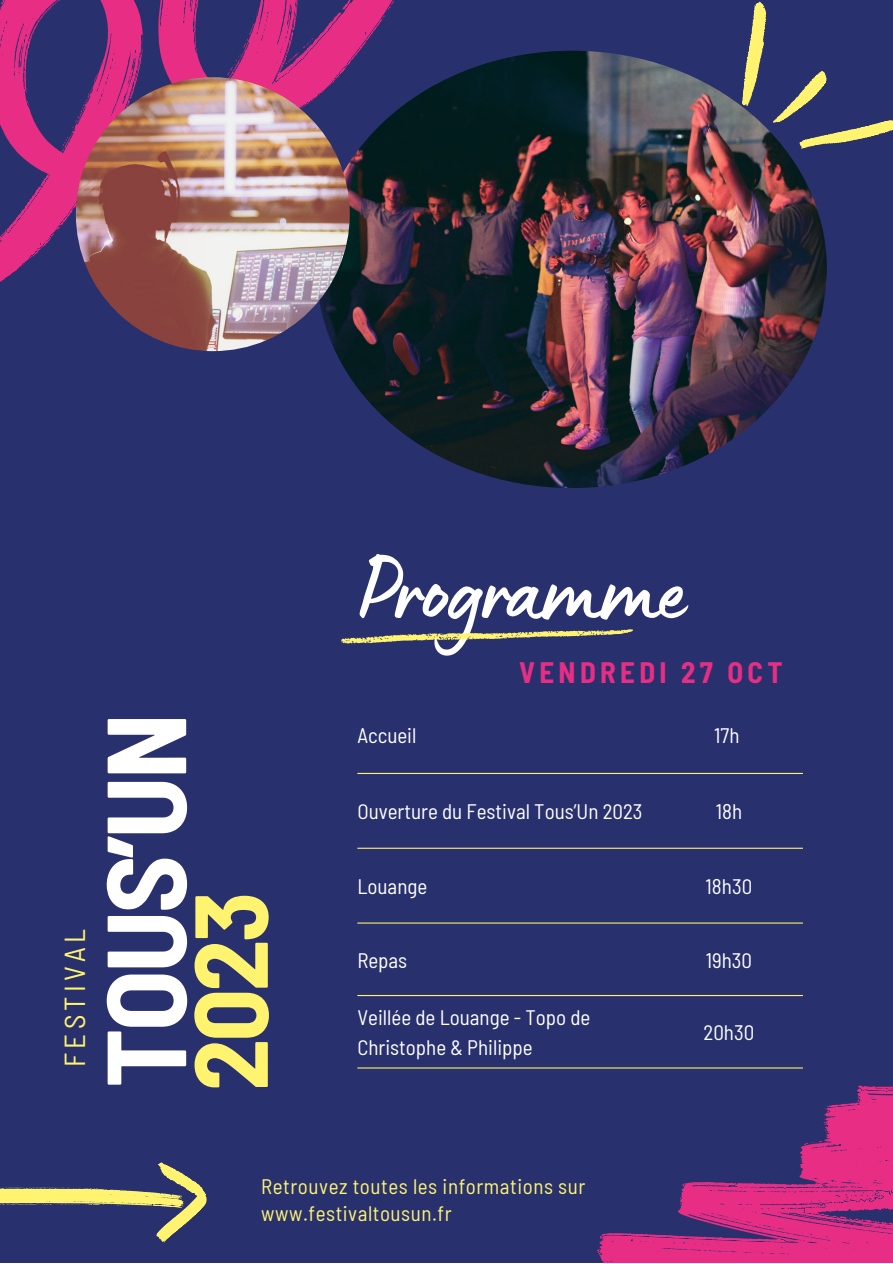
<style>
.page{position:relative;width:893px;height:1264px;background:#fff}
.page>*{position:absolute;margin:0;border:0;box-sizing:border-box;transform-origin:0 0}
.t1{font:700 semi-condensed 112.2px "Barlow";letter-spacing:-.025em;color:#fff}
.t2{font:700 semi-condensed 103.35px "Barlow";color:#fff370}
.t3{font:95.85px "Lumios Marker";letter-spacing:-.025em;color:#fff}
.t4{font:700 semi-condensed 28.95px "Barlow";letter-spacing:.15em;color:#e82d84}
.t5{font:semi-condensed 28.95px "Barlow";letter-spacing:.15em;color:#fff370}
.t6{font:semi-condensed 21px/29.2px "Barlow";color:#fff}
.t7{font:semi-condensed 21px/27px "Barlow";letter-spacing:.025em;color:#fff370}
</style>
<div class="page">
<div style="left:0;top:0;width:892px;height:1262px;background:#28316e"></div>
<hr style="left:357px;top:773px;width:445px;height:1px;background:#fff370">
<hr style="left:357px;top:847px;width:445px;height:1px;background:#fff370">
<hr style="left:357px;top:922px;width:445px;height:1px;background:#fff370">
<hr style="left:357px;top:994px;width:445px;height:2px;background:#fff370">
<hr style="left:357px;top:1067px;width:445px;height:1px;background:#fff370">
<svg style="left:0;top:0;width:407px;height:351px"></svg>
<svg style="left:580px;top:1067px;width:312px;height:195px"></svg>
<img style="left:317px;top:51px;width:509px;height:437px;border-radius:50%">
<img style="left:76px;top:77px;width:274px;height:274px;border-radius:50%">
<svg style="left:341px;top:629px;width:292px;height:15px"></svg>
<svg style="left:0;top:1162px;width:207px;height:81px"></svg>
<svg style="left:701px;top:1px;width:191px;height:187px"></svg>
<p class="t5" style="left:56px;top:1067px;width:140px;rotate:-90deg">FESTIVAL</p>
<p class="t1" style="left:74px;top:1087px;width:376px;rotate:-90deg">TOUS’UN</p>
<p class="t2" style="left:164px;top:1090px;width:200px;rotate:-90deg">2023</p>
<p class="t3" style="left:357px;top:558px;width:328px">Programme</p>
<p class="t4" style="left:519px;top:654px;width:265px">VENDREDI 27 OCT</p>
<p class="t6" style="left:357px;top:720px;width:61px">Accueil</p>
<p class="t6" style="left:714px;top:720px;width:27px">17h</p>
<p class="t6" style="left:357px;top:796px;width:287px">Ouverture du Festival Tous’Un 2023</p>
<p class="t6" style="left:715px;top:796px;width:28px">18h</p>
<p class="t6" style="left:357px;top:870px;width:71px">Louange</p>
<p class="t6" style="left:705px;top:870px;width:48px">18h30</p>
<p class="t6" style="left:357px;top:944px;width:51px">Repas</p>
<p class="t6" style="left:705px;top:944px;width:48px">19h30</p>
<p class="t6" style="left:357px;top:1002px;width:234px">Veillée de Louange - Topo de<br>Christophe &amp; Philippe</p>
<p class="t6" style="left:703px;top:1016px;width:52px">20h30</p>
<p class="t7" style="left:261px;top:1171px;width:325px">Retrouvez toutes les informations sur www.festivaltousun.fr</p>
</div>
